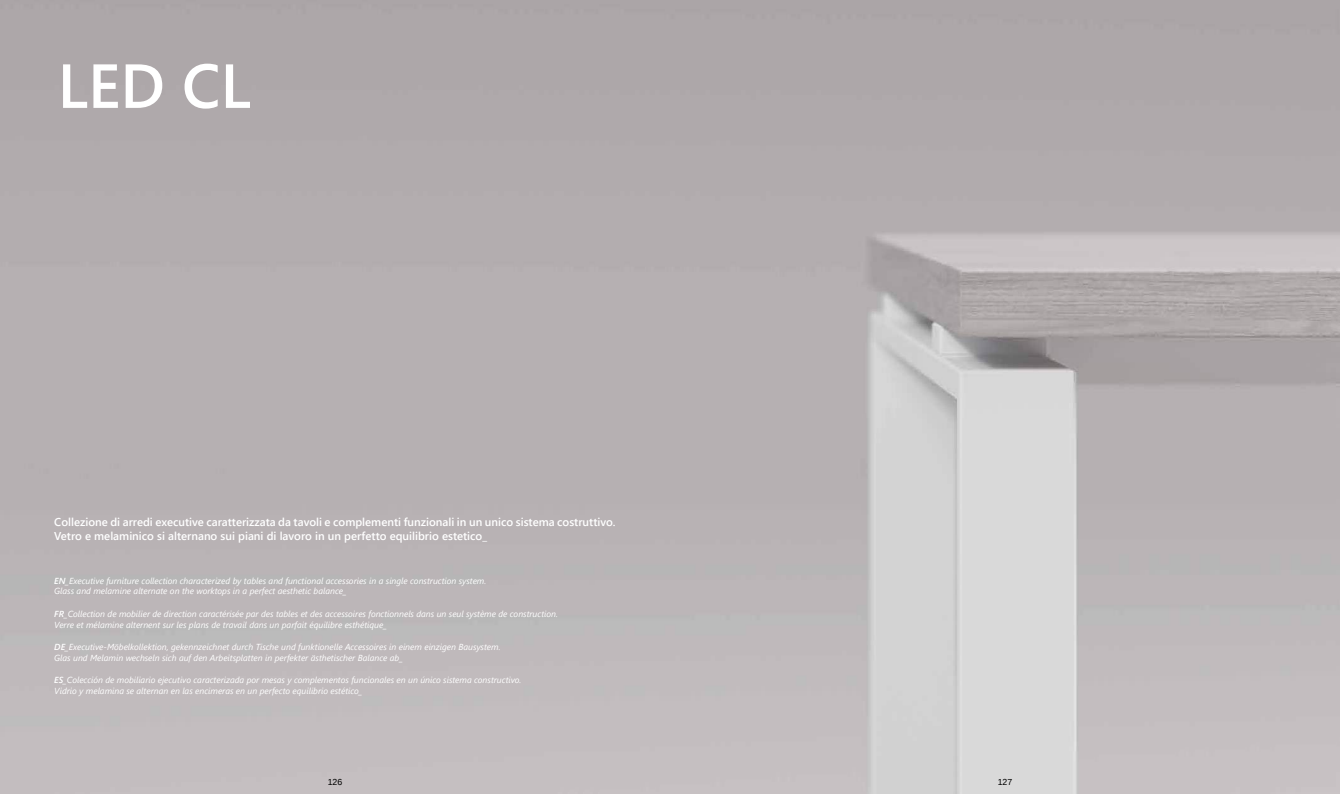
<style>
.page{position:relative;width:1340px;height:794px;background:#fff}
.page>*{position:absolute;margin:0;border:0;box-sizing:border-box;transform-origin:0 0}
.t1{font:600 62.12px "Segoe UI";color:#fff}
.t2{font:600 11.38px/13.7px "Segoe UI";color:#fff}
.t3{font:italic 8.75px/10.5px "Segoe UI";color:#fff}
.t4{font:8.75px "Liberation Sans";color:#000}
.s1{font-weight:600}
</style>
<div class="page">
<img style="left:0;top:0;width:1339px;height:794px">
<h1 class="t1" style="left:58px;top:27px;width:195px">LED CL</h1>
<h2 class="t2" style="left:54px;top:514px;width:563px">Collezione di arredi executive caratterizzata da tavoli e complementi funzionali in un unico sistema costruttivo.<br>Vetro e melaminico si alternano sui piani di lavoro in un perfetto equilibrio estetico_</h2>
<p class="t3" style="left:54px;top:574px;width:433px"><span class="s1">EN</span>_Executive furniture collection characterized by tables and functional accessories in a single construction system.<br>Glass and melamine alternate on the worktops in a perfect aesthetic balance_</p>
<p class="t3" style="left:54px;top:607px;width:505px"><span class="s1">FR</span>_Collection de mobilier de direction caractérisée par des tables et des accessoires fonctionnels dans un seul système de construction.<br>Verre et mélamine alternent sur les plans de travail dans un parfait équilibre esthétique_</p>
<p class="t3" style="left:54px;top:640px;width:448px"><span class="s1">DE</span>_Executive-Möbelkollektion, gekennzeichnet durch Tische und funktionelle Accessoires in einem einzigen Bausystem.<br>Glas und Melamin wechseln sich auf den Arbeitsplatten in perfekter ästhetischer Balance ab_</p>
<p class="t3" style="left:54px;top:673px;width:468px"><span class="s1">ES</span>_Colección de mobiliario ejecutivo caracterizada por mesas y complementos funcionales en un único sistema constructivo.<br>Vidrio y melamina se alternan en las encimeras en un perfecto equilibrio estético_</p>
<p class="t4" style="left:328px;top:777px;width:16px">126</p>
<p class="t4" style="left:997px;top:777px;width:16px">127</p>
</div>
